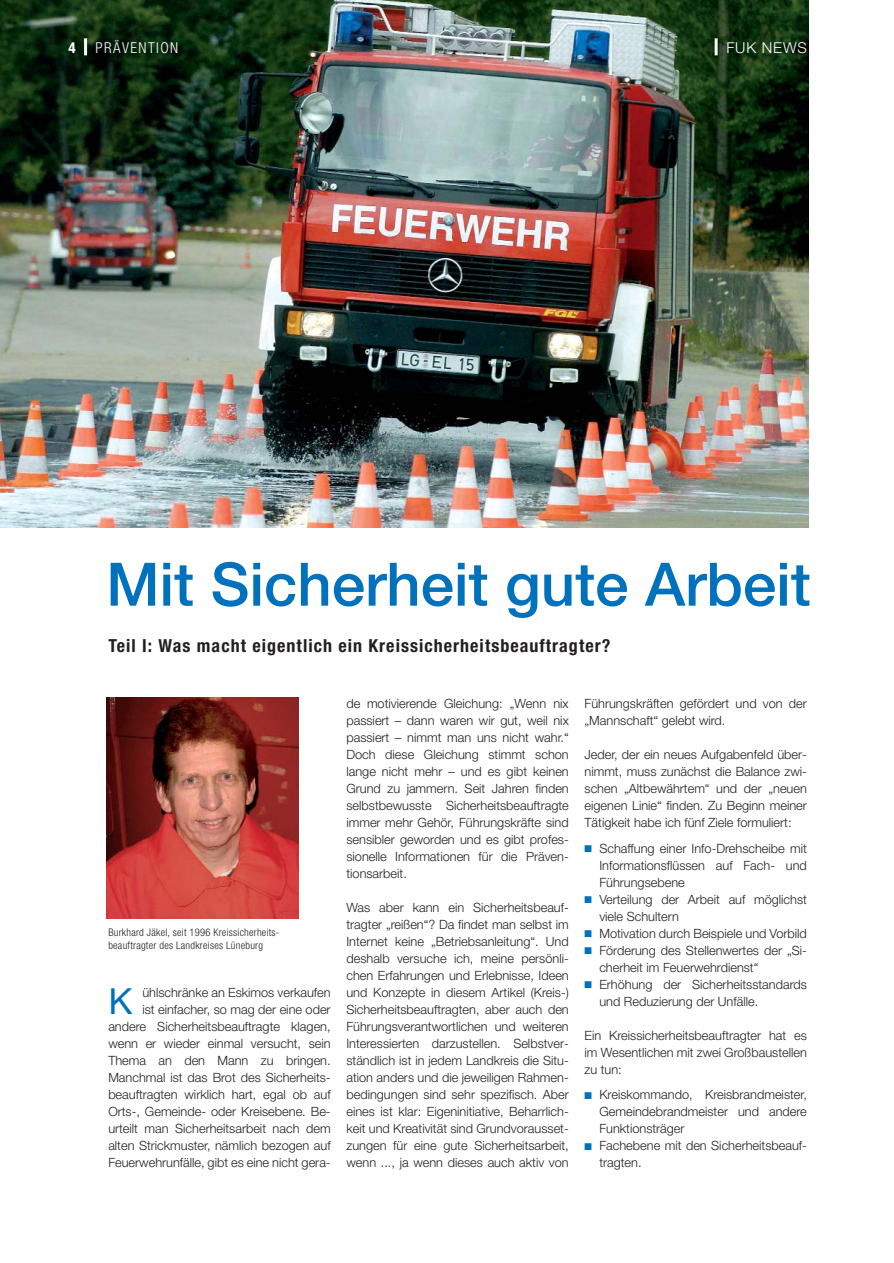
<style>
.page{position:relative;width:894px;height:1263px;background:#fff}
.page>*{position:absolute;margin:0;border:0;box-sizing:border-box;transform-origin:0 0}
.t1{font:500 60px "Helvetica Neue";color:#0071bc}
.t2{font:36px "Helvetica Neue";color:#0071bc}
.t3{font:700 condensed 18px "Helvetica Neue";letter-spacing:.06em;color:#231f20}
.t4{font:300 condensed 15px "Helvetica Neue";letter-spacing:.095em;color:#fff}
.t5{font:300 15px "Helvetica Neue";letter-spacing:.055em;color:#fff}
.t6{font:700 condensed 15px "Helvetica Neue";color:#fff}
.t7{font:300 12.75px/17px "Helvetica Neue";color:#231f20;text-align:justify}
.t8{font:300 condensed 10.5px/12.6px "Helvetica Neue";letter-spacing:.025em;color:#231f20}
.s1{color:#0071bc}
</style>
<div class="page">
<img style="left:107px;top:697px;width:191px;height:222px">
<img style="left:1px;top:0;width:807px;height:527px">
<hr style="left:84px;top:38px;width:3px;height:17px;background:#fff">
<hr style="left:715px;top:38px;width:3px;height:17px;background:#fff">
<p class="t6" style="left:68px;top:42px;width:9px">4</p>
<p class="t4" style="left:96px;top:42px;width:84px">PRÄVENTION</p>
<p class="t5" style="left:726px;top:42px;width:82px">FUK NEWS</p>
<h1 class="t1" style="left:106px;top:563px;width:706px">Mit Sicherheit gute Arbeit</h1>
<h3 class="t3" style="left:108px;top:639px;width:504px">Teil I: Was macht eigentlich ein Kreissicherheitsbeauftragter?</h3>
<p class="t8" style="left:108px;top:927px;width:173px">Burkhard Jäkel, seit 1996 Kreissicherheits&shy;beauftragter des Landkreises Lüneburg</p>
<h2 class="t2" style="left:108px;top:988px;width:26px">K</h2>
<p class="t7" style="left:108px;top:985px;width:224px;text-align:right">ühlschränke an Eskimos verkaufen<br>ist einfacher, so mag der eine oder andere Sicherheitsbeauftragte klagen, wenn er wieder einmal versucht, sein Thema an den Mann zu bringen.<br>Manchmal ist das Brot des Sicherheits&shy;beauftragten wirklich hart, egal ob auf Orts-, Gemeinde- oder Kreisebene. Be&shy;urteilt man Sicherheitsarbeit nach dem alten Strickmuster, nämlich bezogen auf Feuerwehrunfälle, gibt es eine nicht gera-</p>
<p class="t7" style="left:346px;top:696px;width:224px">de motivierende Gleichung: „Wenn nix passiert – dann waren wir gut, weil nix passiert – nimmt man uns nicht wahr.“ Doch diese Gleichung stimmt schon lange nicht mehr – und es gibt keinen Grund zu jammern. Seit Jahren finden selbstbewusste Sicherheitsbeauftragte immer mehr Gehör, Führungskräfte sind sensibler geworden und es gibt profes&shy;sionelle Informationen für die Präven&shy;tionsarbeit.</p>
<p class="t7" style="left:346px;top:900px;width:224px">Was aber kann ein Sicherheitsbeauf&shy;tragter „reißen“? Da findet man selbst im Internet keine „Betriebsanleitung“. Und deshalb versuche ich, meine persönli&shy;chen Erfahrungen und Erlebnisse, Ideen und Konzepte in diesem Artikel (Kreis-)<br>Sicherheitsbeauftragten, aber auch den Führungsverantwortlichen und weiteren Interessierten darzustellen. Selbstver&shy;ständlich ist in jedem Landkreis die Situ&shy;ation anders und die jeweiligen Rahmen&shy;bedingungen sind sehr spezifisch. Aber eines ist klar: Eigeninitiative, Beharrlich&shy;keit und Kreativität sind Grundvorausset&shy;zungen für eine gute Sicherheitsarbeit, wenn ..., ja wenn dieses auch aktiv von</p>
<p class="t7" style="left:585px;top:696px;width:224px">Führungskräften gefördert und von der „Mannschaft“ gelebt wird.</p>
<p class="t7" style="left:585px;top:747px;width:224px">Jeder, der ein neues Aufgabenfeld über&shy;nimmt, muss zunächst die Balance zwi&shy;schen „Altbewährtem“ und der „neuen eigenen Linie“ finden. Zu Beginn meiner Tätigkeit habe ich fünf Ziele formuliert:</p>
<p class="t7" style="left:599px;top:841px;width:209px;text-indent:-15px"><span class="s1">■</span> Schaffung einer Info-Drehscheibe mit Informationsflüssen auf Fach- und Führungsebene</p>
<p class="t7" style="left:599px;top:892px;width:209px;text-indent:-15px"><span class="s1">■</span> Verteilung der Arbeit auf möglichst viele Schultern</p>
<p class="t7" style="left:585px;top:926px;width:224px"><span class="s1">■</span> Motivation durch Beispiele und Vorbild</p>
<p class="t7" style="left:599px;top:943px;width:209px;text-indent:-15px"><span class="s1">■</span> Förderung des Stellenwertes der „Si&shy;cherheit im Feuerwehrdienst“</p>
<p class="t7" style="left:599px;top:977px;width:209px;text-indent:-15px"><span class="s1">■</span> Erhöhung der Sicherheitsstandards und Reduzierung der Unfälle.</p>
<p class="t7" style="left:585px;top:1028px;width:224px">Ein Kreissicherheitsbeauftragter hat es im Wesentlichen mit zwei Großbaustellen zu tun:</p>
<p class="t7" style="left:599px;top:1087px;width:209px;text-indent:-15px"><span class="s1">■</span> Kreiskommando, Kreisbrandmeister, Gemeindebrandmeister und andere Funktionsträger</p>
<p class="t7" style="left:599px;top:1138px;width:209px;text-indent:-15px"><span class="s1">■</span> Fachebene mit den Sicherheitsbeauf&shy;tragten.</p>
</div>
